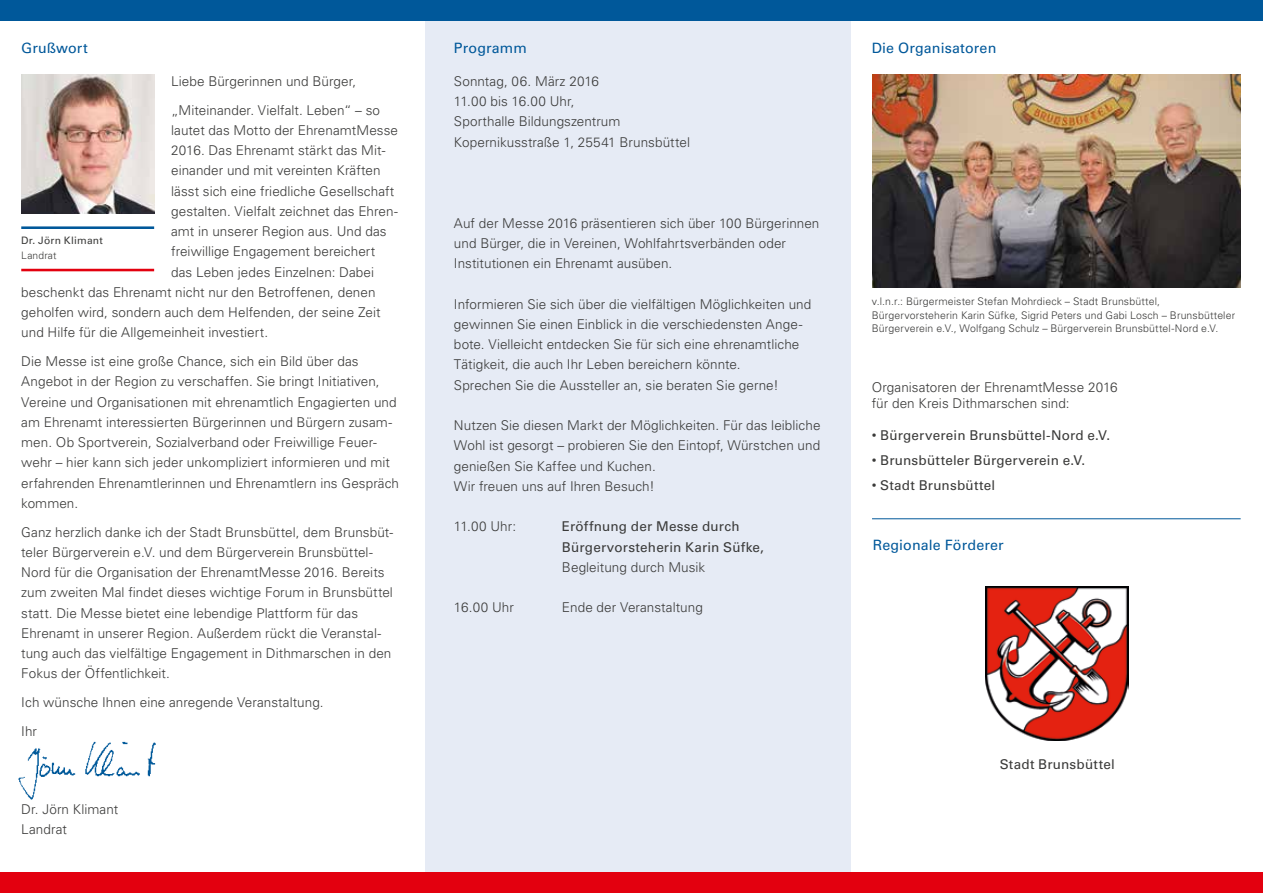
<style>
.page{position:relative;width:1263px;height:893px;background:#fff}
.page>*{position:absolute;margin:0;border:0;box-sizing:border-box;transform-origin:0 0}
.t1{font:14.25px "Univers LT Std";letter-spacing:.01em;color:#00589a}
.t2{font:300 13.5px/20.2px "Univers LT Std";letter-spacing:.005em;color:#3a3a39}
.t3{font:13.5px/20.2px "Univers LT Std";letter-spacing:.015em;color:#3a3a39}
.t4{font:300 10.5px/13.5px "Univers LT Std";letter-spacing:.015em;color:#3a3a39}
.t5{font:10.2px "Univers LT Std";letter-spacing:.02em;color:#3a3a39}
.t6{font:300 10.2px "Univers LT Std";letter-spacing:.015em;color:#3a3a39}
.s1{font-family:"Arial"}
</style>
<div class="page">
<img style="left:18px;top:741px;width:138px;height:59px">
<div style="left:425px;top:10px;width:425px;height:883px;background:#e6ebf5"></div>
<div style="left:0;top:0;width:1263px;height:20px;background:#00589a"></div>
<div style="left:0;top:873px;width:1263px;height:20px;background:#e3000f"></div>
<hr style="left:872px;top:518px;width:369px;height:1px;background:#00589a">
<img style="left:873px;top:74px;width:368px;height:213px">
<img style="left:21px;top:74px;width:133px;height:140px">
<hr style="left:21px;top:226px;width:133px;height:3px;background:#00589a">
<hr style="left:21px;top:269px;width:133px;height:2px;background:#e3000f">
<img style="left:985px;top:587px;width:143px;height:154px">
<p class="t1" style="left:21px;top:39px;width:68px">Grußwort</p>
<p class="t2" style="left:171px;top:67px;width:210px;line-height:28.8px">Liebe Bürgerinnen und Bürger, „Miteinander. Vielfalt. Leben“ – so</p>
<p class="t2" style="left:171px;top:120px;width:228px">lautet das Motto der EhrenamtMesse</p>
<p class="t2" style="left:171px;top:140px;width:216px">2016. Das Ehrenamt stärkt das Mit-</p>
<p class="t2" style="left:171px;top:160px;width:211px">einander und mit vereinten Kräften</p>
<p class="t2" style="left:171px;top:181px;width:225px">lässt sich eine friedliche Gesellschaft</p>
<p class="t2" style="left:171px;top:201px;width:228px">gestalten. Vielfalt zeichnet das Ehren-</p>
<p class="t2" style="left:171px;top:221px;width:217px">amt in unserer Region aus. Und das</p>
<p class="t2" style="left:171px;top:241px;width:206px">freiwillige Engagement bereichert</p>
<p class="t2" style="left:171px;top:262px;width:204px">das Leben jedes Einzelnen: Dabei</p>
<p class="t2" style="left:21px;top:282px;width:356px">beschenkt das Ehrenamt nicht nur den Betroffenen, denen</p>
<p class="t2" style="left:21px;top:302px;width:361px">geholfen wird, sondern auch dem Helfenden, der seine Zeit</p>
<p class="t2" style="left:21px;top:322px;width:248px">und Hilfe für die Allgemeinheit investiert.</p>
<p class="t2" style="left:21px;top:351px;width:379px">Die Messe ist eine große Chance, sich ein Bild über das Angebot in der Region zu verschaffen. Sie bringt Initiativen, Vereine und Organisationen mit ehrenamtlich Engagierten und am Ehrenamt interessierten Bürgerinnen und Bürgern zusam&shy;men. Ob Sportverein, Sozialverband oder Freiwillige Feuer&shy;wehr – hier kann sich jeder unkompliziert informieren und mit erfahrenden Ehrenamtlerinnen und Ehrenamtlern ins Gespräch kommen.</p>
<p class="t2" style="left:21px;top:522px;width:373px">Ganz herzlich danke ich der Stadt Brunsbüttel, dem Brunsbüt&shy;teler Bürgerverein e.V. und dem Bürgerverein Brunsbüttel-Nord für die Organisation der EhrenamtMesse 2016. Bereits zum zweiten Mal findet dieses wichtige Forum in Brunsbüttel statt. Die Messe bietet eine lebendige Plattform für das Ehrenamt in unserer Region. Außerdem rückt die Veranstal&shy;tung auch das vielfältige Engagement in Dithmarschen in den Fokus der Öffentlichkeit.</p>
<p class="t2" style="left:21px;top:688px;width:304px;line-height:28.8px">Ich wünsche Ihnen eine anregende Veranstaltung.<br>Ihr</p>
<p class="t5" style="left:21px;top:235px;width:83px">Dr. Jörn Klimant</p>
<p class="t6" style="left:21px;top:249px;width:37px">Landrat</p>
<p class="t2" style="left:21px;top:799px;width:99px">Dr. Jörn Klimant<br>Landrat</p>
<p class="t1" style="left:454px;top:39px;width:74px">Programm</p>
<p class="t2" style="left:454px;top:71px;width:238px">Sonntag, 06. März 2016<br>11.00 bis 16.00 Uhr,<br>Sporthalle Bildungszentrum<br>Kopernikusstraße 1, 25541 Brunsbüttel</p>
<p class="t2" style="left:454px;top:213px;width:367px">Auf der Messe 2016 präsentieren sich über 100 Bürgerinnen und Bürger, die in Vereinen, Wohlfahrtsverbänden oder<br>Institutionen ein Ehrenamt ausüben.</p>
<p class="t2" style="left:454px;top:294px;width:359px">Informieren Sie sich über die vielfältigen Möglichkeiten und gewinnen Sie einen Einblick in die verschiedensten Ange&shy;bote. Vielleicht entdecken Sie für sich eine ehrenamtliche Tätigkeit, die auch Ihr Leben bereichern könnte.<br>Sprechen Sie die Aussteller an, sie beraten Sie gerne!</p>
<p class="t2" style="left:454px;top:415px;width:368px">Nutzen Sie diesen Markt der Möglichkeiten. Für das leibliche Wohl ist gesorgt – probieren Sie den Eintopf, Würstchen und genießen Sie Kaffee und Kuchen.<br>Wir freuen uns auf Ihren Besuch!</p>
<p class="t2" style="left:454px;top:516px;width:64px">11.00 Uhr:</p>
<p class="t3" style="left:562px;top:517px;width:203px">Eröffnung der Messe durch<br>Bürgervorsteherin Karin Süfke,</p>
<p class="t2" style="left:562px;top:557px;width:145px">Begleitung durch Musik</p>
<p class="t2" style="left:454px;top:597px;width:61px">16.00 Uhr</p>
<p class="t2" style="left:562px;top:597px;width:142px">Ende der Veranstaltung</p>
<p class="t1" style="left:872px;top:39px;width:126px">Die Organisatoren</p>
<p class="t4" style="left:872px;top:295px;width:365px">v.l.n.r.: Bürgermeister Stefan Mohrdieck – Stadt Brunsbüttel,<br>Bürgervorsteherin Karin Süfke, Sigrid Peters und Gabi Losch – Brunsbütteler<br>Bürgerverein e.V., Wolfgang Schulz – Bürgerverein Brunsbüttel-Nord e.V.</p>
<p class="t2" style="left:872px;top:379px;width:247px;line-height:16.2px">Organisatoren der EhrenamtMesse 2016 für den Kreis Dithmarschen sind:</p>
<p class="t3" style="left:872px;top:425px;width:240px"><span class="s1">•</span> Bürgerverein Brunsbüttel-Nord e.V.</p>
<p class="t3" style="left:872px;top:450px;width:215px"><span class="s1">•</span> Brunsbütteler Bürgerverein e.V.</p>
<p class="t3" style="left:872px;top:475px;width:125px"><span class="s1">•</span> Stadt Brunsbüttel</p>
<p class="t1" style="left:873px;top:537px;width:132px">Regionale Förderer</p>
<p class="t3" style="left:1000px;top:754px;width:117px">Stadt Brunsbüttel</p>
</div>
